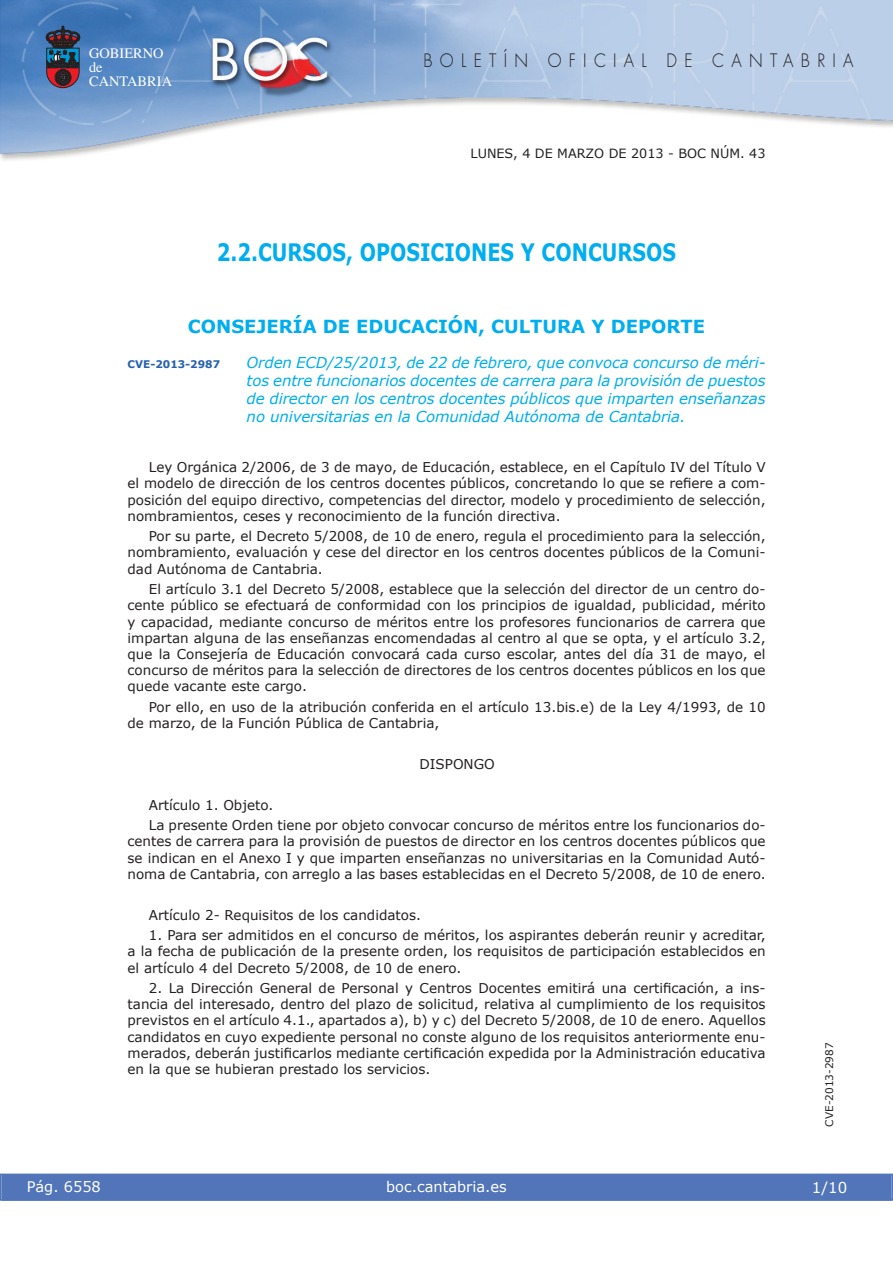
<style>
.page{position:relative;width:893px;height:1263px;background:#fff}
.page>*{position:absolute;margin:0;border:0;box-sizing:border-box;transform-origin:0 0}
.t1{font:700 24px "Verdana";color:#00aeef;scale:.8 1}
.t2{font:700 18px "Verdana";color:#00aeef}
.t3{font:300 18px "Futura";letter-spacing:.45em;color:#231f20;scale:.9 1}
.t4{font:italic 15px/18px "Verdana";letter-spacing:-.01em;color:#00aeef;text-align:justify}
.t5{font:15px "Verdana";color:#fff}
.t6{font:14.55px "Verdana";color:#fff}
.t7{font:14.4px/14.1px "Times";color:#fff}
.t8{font:13.5px/16.2px "Verdana";color:#231f20;text-align:justify}
.t9{font:12.75px "Verdana";color:#231f20}
.t10{font:10.5px "Verdana";color:#231f20}
.t11{font:700 10.5px "Verdana";color:#2561ad}
</style>
<div class="page">
<img style="left:0;top:0;width:893px;height:161px">
<svg style="left:46px;top:26px;width:34px;height:62px;background:#464054"></svg>
<div style="left:1px;top:1174px;width:890px;height:27px;background:#5175b8"></div>
<div style="left:0;top:1174px;width:893px;height:27px;border:1px solid #5175b8"></div>
<p class="t7" style="left:89px;top:47px;width:85px">GOBIERNO de<br>CANTABRIA</p>
<h2 class="t3" style="left:423px;top:52px;width:479px">BOLETÍN OFICIAL DE CANTABRIA</h2>
<p class="t9" style="left:470px;top:145px;width:296px">LUNES, 4 DE MARZO DE 2013 - BOC NÚM. 43</p>
<h1 class="t1" style="left:217px;top:237px;width:575px">2.2.CURSOS, OPOSICIONES Y CONCURSOS</h1>
<h2 class="t2" style="left:188px;top:315px;width:519px">CONSEJERÍA DE EDUCACIÓN, CULTURA Y DEPORTE</h2>
<p class="t11" style="left:128px;top:357px;width:94px">CVE-2013-2987</p>
<p class="t4" style="left:247px;top:353px;width:520px">Orden ECD/25/2013, de 22 de febrero, que convoca concurso de méri&shy;tos entre funcionarios docentes de carrera para la provisión de puestos de director en los centros docentes públicos que imparten enseñanzas no universitarias en la Comunidad Autónoma de Cantabria.</p>
<p class="t8" style="left:128px;top:459px;width:639px;text-indent:21px">Ley Orgánica 2/2006, de 3 de mayo, de Educación, establece, en el Capítulo IV del Título V el modelo de dirección de los centros docentes públicos, concretando lo que se refiere a com&shy;posición del equipo directivo, competencias del director, modelo y procedimiento de selección, nombramientos, ceses y reconocimiento de la función directiva.</p>
<p class="t8" style="left:128px;top:528px;width:640px;text-indent:21px">Por su parte, el Decreto 5/2008, de 10 de enero, regula el procedimiento para la selección, nombramiento, evaluación y cese del director en los centros docentes públicos de la Comuni&shy;dad Autónoma de Cantabria.</p>
<p class="t8" style="left:128px;top:581px;width:640px;text-indent:21px">El artículo 3.1 del Decreto 5/2008, establece que la selección del director de un centro do&shy;cente público se efectuará de conformidad con los principios de igualdad, publicidad, mérito y capacidad, mediante concurso de méritos entre los profesores funcionarios de carrera que impartan alguna de las enseñanzas encomendadas al centro al que se opta, y el artículo 3.2, que la Consejería de Educación convocará cada curso escolar, antes del día 31 de mayo, el concurso de méritos para la selección de directores de los centros docentes públicos en los que quede vacante este cargo.</p>
<p class="t8" style="left:128px;top:698px;width:639px;text-indent:21px">Por ello, en uso de la atribución conferida en el artículo 13.bis.e) de la Ley 4/1993, de 10 de marzo, de la Función Pública de Cantabria,</p>
<p class="t8" style="left:419px;top:755px;width:77px">DISPONGO</p>
<p class="t8" style="left:149px;top:794px;width:618px;line-height:20.4px">Artículo 1. Objeto.<br>La presente Orden tiene por objeto convocar concurso de méritos entre los funcionarios do-</p>
<p class="t8" style="left:128px;top:833px;width:640px">centes de carrera para la provisión de puestos de director en los centros docentes públicos que se indican en el Anexo I y que imparten enseñanzas no universitarias en la Comunidad Autó&shy;noma de Cantabria, con arreglo a las bases establecidas en el Decreto 5/2008, de 10 de enero.</p>
<p class="t8" style="left:149px;top:906px;width:274px">Artículo 2- Requisitos de los candidatos.</p>
<p class="t8" style="left:128px;top:927px;width:639px;text-indent:21px">1. Para ser admitidos en el concurso de méritos, los aspirantes deberán reunir y acreditar, a la fecha de publicación de la presente orden, los requisitos de participación establecidos en el artículo 4 del Decreto 5/2008, de 10 de enero.</p>
<p class="t8" style="left:128px;top:980px;width:640px;text-indent:21px">2. La Dirección General de Personal y Centros Docentes emitirá una certificación, a ins&shy;tancia del interesado, dentro del plazo de solicitud, relativa al cumplimiento de los requisitos previstos en el artículo 4.1., apartados a), b) y c) del Decreto 5/2008, de 10 de enero. Aquellos candidatos en cuyo expediente personal no conste alguno de los requisitos anteriormente enu&shy;merados, deberán justificarlos mediante certificación expedida por la Administración educativa en la que se hubieran prestado los servicios.</p>
<p class="t10" style="left:823px;top:1127px;width:86px;rotate:-90deg">CVE-2013-2987</p>
<p class="t6" style="left:27px;top:1177px;width:76px">Pág. 6558</p>
<p class="t6" style="left:386px;top:1178px;width:122px">boc.cantabria.es</p>
<p class="t5" style="left:812px;top:1178px;width:37px">1/10</p>
</div>
